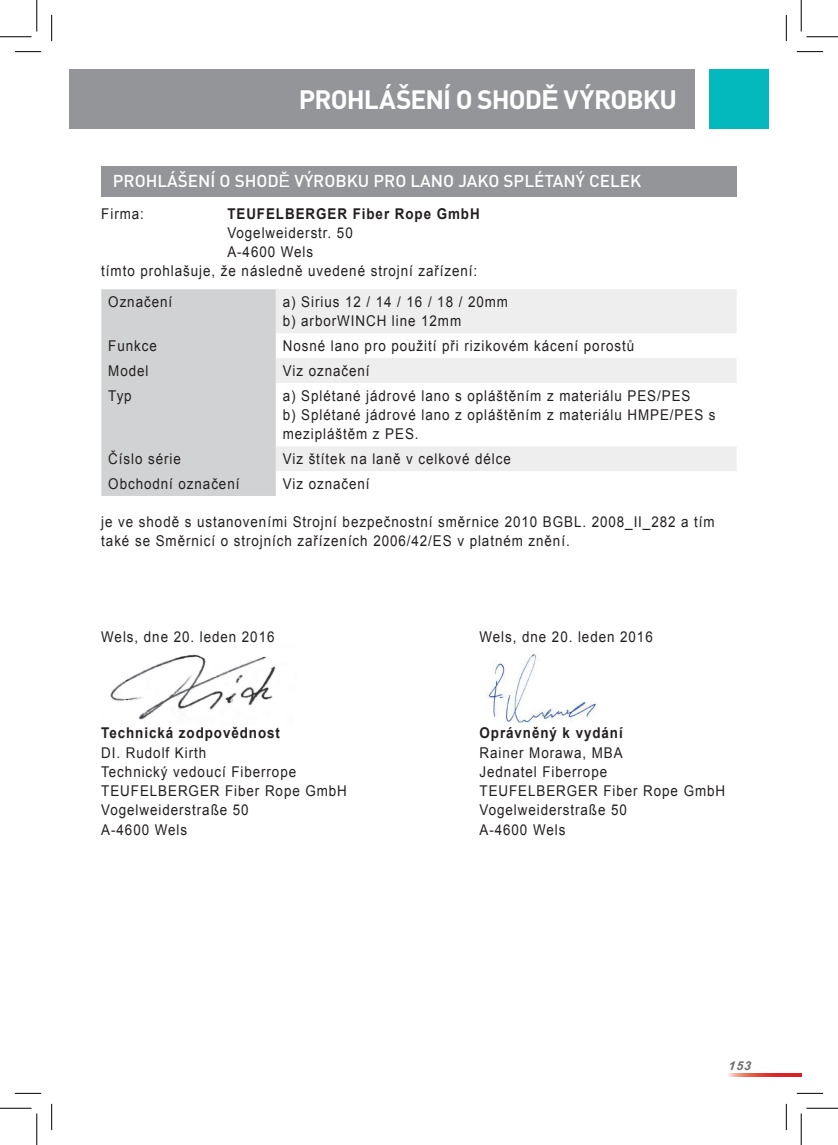
<style>
.page{position:relative;width:838px;height:1145px;background:#fff}
.page>*{position:absolute;margin:0;border:0;box-sizing:border-box;transform-origin:0 0}
.t1{font:700 26.25px "DIN";letter-spacing:-.035em;color:#fff}
.t2{font:500 16.97px "DIN";color:#fff}
.t3{font:14.88px/19.2px "Arial";letter-spacing:.07em;color:#231f20;scale:.9 1}
.t4{font:700 14.88px "Arial";letter-spacing:.07em;color:#231f20;scale:.9 1}
.t5{font:italic 700 12.25px "Arial";color:#6c6d70}
.s1{font-family:"Arial"}
.s2{font-family:"Arial";font-weight:400}
</style>
<div class="page">
<svg style="left:728px;top:1074px;width:73px;height:2px"></svg>
<div style="left:69px;top:69px;width:625px;height:60px;background:#939598"></div>
<div style="left:709px;top:69px;width:59px;height:60px;background:#03b9bd"></div>
<img style="left:110px;top:654px;width:166px;height:66px">
<div style="left:101px;top:166px;width:635px;height:31px;background:#939598"></div>
<div style="left:101px;top:289px;width:175px;height:207px;background:#d1d2d4"></div>
<svg style="left:276px;top:289px;width:460px;height:182px;fill:#efeff0"></svg>
<img style="left:487px;top:654px;width:109px;height:69px">
<svg style="left:15px;top:51px;width:26px;height:1px"></svg>
<svg style="left:796px;top:51px;width:27px;height:1px"></svg>
<svg style="left:15px;top:1093px;width:26px;height:1px"></svg>
<svg style="left:796px;top:1093px;width:27px;height:1px"></svg>
<svg style="left:51px;top:15px;width:1px;height:26px"></svg>
<svg style="left:51px;top:1104px;width:1px;height:26px"></svg>
<svg style="left:786px;top:15px;width:1px;height:26px"></svg>
<svg style="left:786px;top:1104px;width:1px;height:26px"></svg>
<hr style="left:0;top:36px;width:32px;height:1px;background:#000">
<hr style="left:806px;top:36px;width:31px;height:1px;background:#000">
<hr style="left:0;top:1108px;width:32px;height:1px;background:#000">
<hr style="left:806px;top:1108px;width:31px;height:1px;background:#000">
<hr style="left:36px;top:0;width:1px;height:31px;background:#000">
<hr style="left:36px;top:1113px;width:1px;height:32px;background:#000">
<hr style="left:800px;top:0;width:1px;height:31px;background:#000">
<hr style="left:800px;top:1113px;width:1px;height:32px;background:#000">
<h1 class="t1" style="left:299px;top:82px;width:379px">PROHLÁŠENÍ O SHOD<span class="s1">Ě</span> VÝROBKU</h1>
<p class="t2" style="left:113px;top:170px;width:530px">PROHLÁŠENÍ O SHOD<span class="s2">Ě</span> VÝROBKU PRO LANO JAKO SPLÉTANÝ CELEK</p>
<p class="t3" style="left:101px;top:204px;width:49px">Firma:</p>
<p class="t4" style="left:227px;top:204px;width:282px">TEUFELBERGER Fiber Rope GmbH</p>
<p class="t3" style="left:227px;top:223px;width:141px">Vogelweiderstr. 50</p>
<p class="t3" style="left:227px;top:243px;width:97px">A-4600 Wels</p>
<p class="t3" style="left:101px;top:262px;width:419px">tímto prohlašuje, že následně uvedené strojní zařízení:</p>
<p class="t3" style="left:108px;top:292px;width:72px">Označení</p>
<p class="t3" style="left:283px;top:292px;width:252px">a) Sirius 12 / 14 / 16 / 18 / 20mm b) arborWINCH line 12mm</p>
<p class="t3" style="left:108px;top:336px;width:55px">Funkce</p>
<p class="t3" style="left:283px;top:336px;width:392px">Nosné lano pro použití při rizikovém kácení porostů</p>
<p class="t3" style="left:108px;top:361px;width:46px">Model</p>
<p class="t3" style="left:283px;top:361px;width:98px">Viz označení</p>
<p class="t3" style="left:108px;top:386px;width:28px">Typ</p>
<p class="t3" style="left:283px;top:386px;width:482px">a) Splétané jádrové lano s opláštěním z materiálu PES/PES<br>b) Splétané jádrové lano z opláštěním z materiálu HMPE/PES s mezipláštěm z PES.</p>
<p class="t3" style="left:108px;top:449px;width:82px">Číslo série</p>
<p class="t3" style="left:283px;top:449px;width:255px">Viz štítek na laně v celkové délce</p>
<p class="t3" style="left:108px;top:474px;width:147px">Obchodní označení</p>
<p class="t3" style="left:283px;top:474px;width:98px">Viz označení</p>
<p class="t3" style="left:101px;top:512px;width:683px">je ve shodě s ustanoveními Strojní bezpečnostní směrnice 2010 BGBL. 2008_II_282 a tím také se Směrnicí o strojních zařízeních 2006/42/ES v platném znění.</p>
<p class="t3" style="left:101px;top:628px;width:194px">Wels, dne 20. leden 2016</p>
<p class="t3" style="left:479px;top:628px;width:194px">Wels, dne 20. leden 2016</p>
<p class="t4" style="left:101px;top:723px;width:200px">Technická zodpovědnost</p>
<p class="t4" style="left:479px;top:723px;width:161px">Oprávněný k vydání</p>
<p class="t3" style="left:101px;top:743px;width:118px">DI. Rudolf Kirth</p>
<p class="t3" style="left:479px;top:743px;width:161px">Rainer Morawa, MBA</p>
<p class="t3" style="left:101px;top:762px;width:218px">Technický vedoucí Fiberrope</p>
<p class="t3" style="left:479px;top:762px;width:143px">Jednatel Fiberrope</p>
<p class="t3" style="left:101px;top:782px;width:274px">TEUFELBERGER Fiber Rope GmbH</p>
<p class="t3" style="left:479px;top:782px;width:274px">TEUFELBERGER Fiber Rope GmbH</p>
<p class="t3" style="left:101px;top:801px;width:165px">Vogelweiderstraße 50</p>
<p class="t3" style="left:479px;top:801px;width:165px">Vogelweiderstraße 50</p>
<p class="t3" style="left:101px;top:820px;width:97px">A-4600 Wels</p>
<p class="t3" style="left:479px;top:820px;width:97px">A-4600 Wels</p>
<p class="t5" style="left:728px;top:1058px;width:26px">153</p>
</div>
